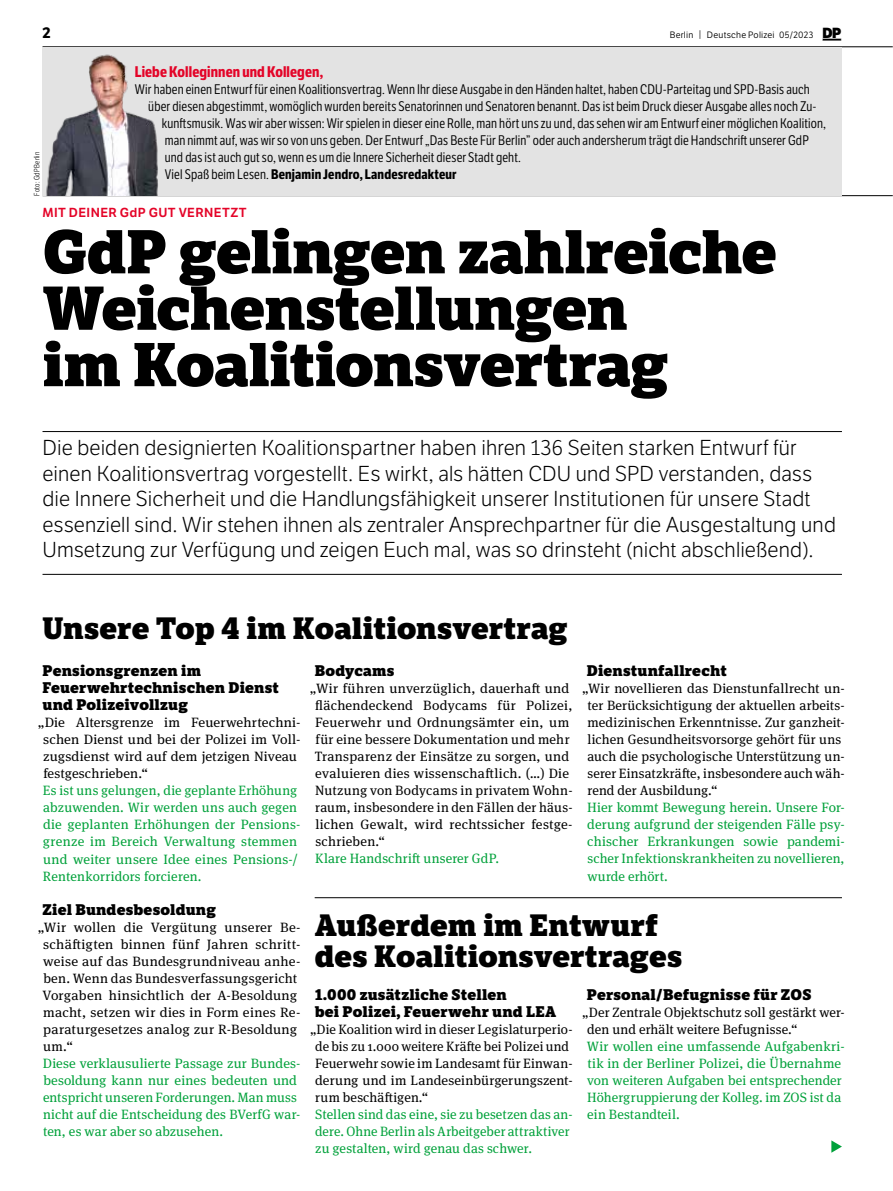
<style>
.page{position:relative;width:893px;height:1191px;background:#fff}
.page>*{position:absolute;margin:0;border:0;box-sizing:border-box;transform-origin:0 0}
.t1{font:800 60px/56.4px "LFT Etica Sheriff";letter-spacing:-.01em;color:#000}
.t2{font:800 30px/30.9px "LFT Etica Sheriff";letter-spacing:.005em;color:#000}
.t3{font:21px/25.5px "LFT Etica Lt";letter-spacing:.01em;color:#000}
.t4{font:800 15px/17px "LFT Etica Sheriff";letter-spacing:.015em;color:#000}
.t5{font:700 15px "LFT Etica Condensed";letter-spacing:.01em;color:#e40428}
.t6{font:700 15px "LFT Etica";color:#000}
.t7{font:13.5px/17px "Meta Serif Pro";letter-spacing:.01em;color:#00a13a}
.t8{font:13.5px/17px "Meta Serif Pro";letter-spacing:.015em;color:#000}
.t9{font:13.5px "LFT Etica Condensed";letter-spacing:.01em;color:#000}
.t10{font:13.5px/17px "Meta Serif Pro";letter-spacing:.015em;color:#000;scale:1.04 1}
.t11{font:700 13.5px "LFT Etica Condensed";letter-spacing:.015em;color:#000}
.t12{font:12.75px "LFT Etica SB";letter-spacing:.035em;color:#e40428}
.t13{font:9px "LFT Etica Bk";letter-spacing:.025em;color:#000}
.t14{font:300 7.5px "LFT Etica Condensed";letter-spacing:.02em;color:#000}
.s1{font-size:9.3px}
.s2{font-family:"LFT Etica XB";font-size:14.25px}
.s3{font-weight:400}
</style>
<div class="page">
<hr style="left:43px;top:195px;width:850px;height:1px;background:#000">
<hr style="left:43px;top:47px;width:850px;height:1px;background:#000">
<svg style="left:822px;top:39px;width:19px;height:2px"></svg>
<hr style="left:43px;top:431px;width:799px;height:1px;background:#000">
<hr style="left:43px;top:574px;width:799px;height:1px;background:#000">
<svg style="left:831px;top:1140px;width:11px;height:12px"></svg>
<hr style="left:315px;top:897px;width:527px;height:1px;background:#000">
<div style="left:43px;top:47px;width:799px;height:148px;background:#e3e3e3"></div>
<img style="left:46px;top:54px;width:112px;height:141px">
<p class="t6" style="left:43px;top:23px;width:10px">2</p>
<p class="t13" style="left:670px;top:29px;width:173px">Berlin <span class="s1">|</span> Deutsche Polizei 05/2023 <span class="s2">DP</span></p>
<p class="t14" style="left:32px;top:196px;width:45px;rotate:-90deg">Foto: GdP Berlin</p>
<p class="t5" style="left:135px;top:62px;width:190px">Liebe Kolleginnen und Kollegen,</p>
<p class="t9" style="left:135px;top:81px;width:676px">Wir haben einen Entwurf für einen Koalitionsvertrag. Wenn Ihr diese Ausgabe in den Händen haltet, haben CDU-Parteitag und SPD-Basis auch</p>
<p class="t9" style="left:148px;top:98px;width:669px">über diesen abgestimmt, womöglich wurden bereits Senatorinnen und Senatoren benannt. Das ist beim Druck dieser Ausgabe alles noch Zu-</p>
<p class="t9" style="left:162px;top:115px;width:666px">kunftsmusik. Was wir aber wissen: Wir spielen in dieser eine Rolle, man hört uns zu und, das sehen wir am Entwurf einer möglichen Koalition,</p>
<p class="t9" style="left:165px;top:132px;width:645px">man nimmt auf, was wir so von uns geben. Der Entwurf „Das Beste Für Berlin” oder auch andersherum trägt die Handschrift unserer GdP</p>
<p class="t9" style="left:165px;top:149px;width:358px">und das ist auch gut so, wenn es um die Innere Sicherheit dieser Stadt geht.</p>
<p class="t11" style="left:165px;top:166px;width:293px"><span class="s3">Viel Spaß beim Lesen.</span> Benjamin Jendro, Landesredakteur</p>
<p class="t12" style="left:43px;top:205px;width:206px">MIT DEINER GdP GUT VERNETZT</p>
<h1 class="t1" style="left:43px;top:224px;width:736px">GdP gelingen zahlreiche<br>Weichenstellungen<br>im Koalitionsvertrag</h1>
<p class="t3" style="left:43px;top:436px;width:795px">Die beiden designierten Koalitionspartner haben ihren 136 Seiten starken Entwurf für einen Koalitionsvertrag vorgestellt. Es wirkt, als hätten CDU und SPD verstanden, dass die Innere Sicherheit und die Handlungsfähigkeit unserer Institutionen für unsere Stadt essenziell sind. Wir stehen ihnen als zentraler Ansprechpartner für die Ausgestaltung und Umsetzung zur Verfügung und zeigen Euch mal, was so drinsteht (nicht abschließend).</p>
<h2 class="t2" style="left:43px;top:613px;width:527px">Unsere Top 4 im Koalitionsvertrag</h2>
<p class="t4" style="left:43px;top:662px;width:238px">Pensionsgrenzen im<br>Feuerwehrtechnischen Dienst und Polizeivollzug</p>
<p class="t10" style="left:43px;top:713px;width:249px;text-indent:-5px">„Die Altersgrenze im Feuerwehrtechni&shy;schen Dienst und bei der Polizei im Voll&shy;zugsdienst wird auf dem jetzigen Niveau festgeschrieben.“</p>
<p class="t7" style="left:43px;top:781px;width:259px">Es ist uns gelungen, die geplante Erhöhung abzuwenden. Wir werden uns auch gegen die geplanten Erhöhungen der Pensions&shy;grenze im Bereich Verwaltung stemmen und weiter unsere Idee eines Pensions-/ Rentenkorridors forcieren.</p>
<p class="t4" style="left:43px;top:900px;width:175px">Ziel Bundesbesoldung</p>
<p class="t10" style="left:42px;top:917px;width:250px;text-indent:-5px">„Wir wollen die Vergütung unserer Be&shy;schäftigten binnen fünf Jahren schritt&shy;weise auf das Bundesgrundniveau anhe&shy;ben. Wenn das Bundesverfassungsgericht Vorgaben hinsichtlich der A-Besoldung macht, setzen wir dies in Form eines Re&shy;paraturgesetzes analog zur R-Besoldung um.“</p>
<p class="t7" style="left:43px;top:1053px;width:259px">Diese verklausulierte Passage zur Bundes&shy;besoldung kann nur eines bedeuten und entspricht unseren Forderungen. Man muss nicht auf die Entscheidung des BVerfG war&shy;ten, es war aber so abzusehen.</p>
<p class="t4" style="left:587px;top:662px;width:141px">Dienstunfallrecht</p>
<p class="t8" style="left:587px;top:679px;width:259px;text-indent:-5px">„Wir novellieren das Dienstunfallrecht un&shy;ter Berücksichtigung der aktuellen arbeits&shy;medizinischen Erkenntnisse. Zur ganzheit&shy;lichen Gesundheitsvorsorge gehört für uns auch die psychologische Unterstützung un&shy;serer Einsatzkräfte, insbesondere auch wäh&shy;rend der Ausbildung.“</p>
<p class="t7" style="left:587px;top:798px;width:259px;text-align:justify">Hier kommt Bewegung herein. Unsere For&shy;derung aufgrund der steigenden Fälle psy&shy;chischer Erkrankungen sowie pandemi&shy;scher Infektionskrankheiten zu novellieren, wurde erhört.</p>
<p class="t4" style="left:315px;top:662px;width:81px">Bodycams</p>
<p class="t8" style="left:315px;top:679px;width:259px;text-indent:-5px">„Wir führen unverzüglich, dauerhaft und flächendeckend Bodycams für Polizei, Feuerwehr und Ordnungsämter ein, um für eine bessere Dokumentation und mehr Transparenz der Einsätze zu sorgen, und evaluieren dies wissenschaftlich. (…) Die Nutzung von Bodycams in privatem Wohn&shy;raum, insbesondere in den Fällen der häus&shy;lichen Gewalt, wird rechtssicher festge&shy;schrieben.“</p>
<p class="t7" style="left:315px;top:849px;width:185px">Klare Handschrift unserer GdP.</p>
<h2 class="t2" style="left:315px;top:910px;width:369px">Außerdem im Entwurf des Koalitionsvertrages</h2>
<p class="t4" style="left:315px;top:986px;width:243px">1.000 zusätzliche Stellen<br>bei Polizei, Feuerwehr und LEA</p>
<p class="t8" style="left:315px;top:1019px;width:259px;text-indent:-5px">„Die Koalition wird in dieser Legislaturperio&shy;de bis zu 1.000 weitere Kräfte bei Polizei und Feuerwehr sowie im Landesamt für Einwan&shy;derung und im Landeseinbürgerungszent&shy;rum beschäftigen.“</p>
<p class="t7" style="left:315px;top:1104px;width:259px">Stellen sind das eine, sie zu besetzen das an&shy;dere. Ohne Berlin als Arbeitgeber attraktiver zu gestalten, wird genau das schwer.</p>
<p class="t4" style="left:587px;top:986px;width:226px">Personal/Befugnisse für ZOS</p>
<p class="t8" style="left:587px;top:1002px;width:259px;text-indent:-5px">„Der Zentrale Objektschutz soll gestärkt wer&shy;den und erhält weitere Befugnisse.“</p>
<p class="t7" style="left:587px;top:1036px;width:259px">Wir wollen eine umfassende Aufgabenkri&shy;tik in der Berliner Polizei, die Übernahme von weiteren Aufgaben bei entsprechender Höhergruppierung der Kolleg. im ZOS ist da ein Bestandteil.</p>
</div>
